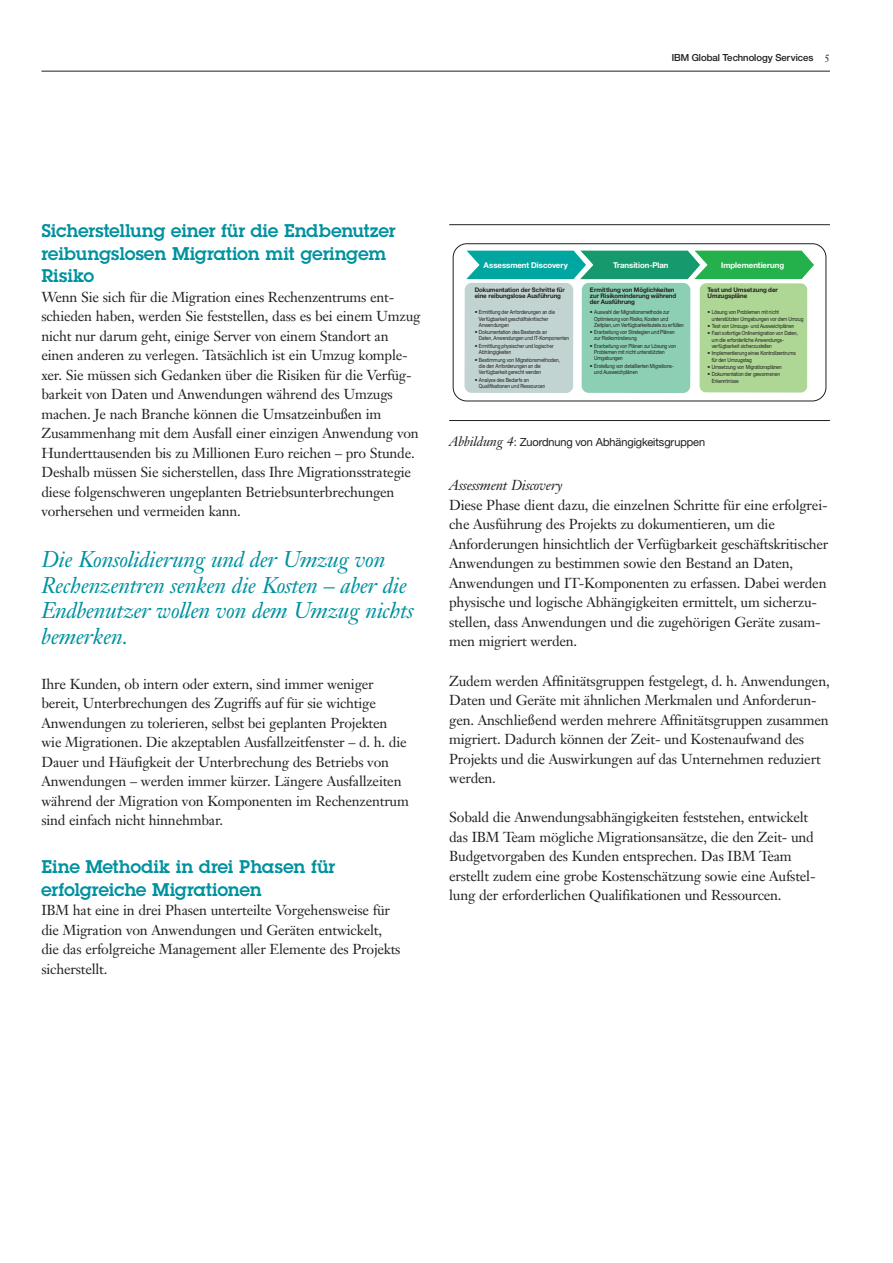
<style>
.page{position:relative;width:893px;height:1263px;background:#fff}
.page>*{position:absolute;margin:0;border:0;box-sizing:border-box;transform-origin:0 0}
.t1{font:italic 22.5px/25.5px "Janson Text LT Pro";letter-spacing:-.015em;color:#00919f}
.t2{font:600 18px/22.5px "Lubalinfor IBM";color:#00919f}
.t3{font:14.25px/19.5px "Janson Text LT Pro";letter-spacing:-.015em;color:#231f20}
.t4{font:11.25px "Helv Neuefor IBM";letter-spacing:-.005em;color:#231f20}
.t5{font:500 9.75px "Helv Neuefor IBM";color:#231f20}
.t6{font:700 7.95px "Helv Neuefor IBM";color:#fff}
.t7{font:700 6.3px/6.3px "Helv Neuefor IBM";color:#231f20}
.t8{font:5.7px/6.3px "Helv Neuefor IBM";color:#231f20}
.s1{font-family:"Janson Text LT Pro";font-weight:400;font-size:10.5px}
.s2{font-family:"Janson Text LT Pro";font-style:italic;font-size:13.5px}
.s3{font-style:italic}
</style>
<div class="page">
<hr style="left:41px;top:71px;width:789px;height:1px;background:#231f20">
<hr style="left:449px;top:224px;width:381px;height:1px;background:#231f20">
<hr style="left:449px;top:420px;width:381px;height:1px;background:#231f20">
<svg style="left:464px;top:250px;width:350px;height:143px;background:#97cfaf"></svg>
<div style="left:453px;top:243px;width:373px;height:158px;border:1px solid #231f20;border-radius:14px"></div>
<p class="t5" style="left:672px;top:52px;width:160px">IBM Global Technology Services <span class="s1">5</span></p>
<h2 class="t2" style="left:41px;top:219px;width:355px">Sicherstellung einer für die Endbenutzer reibungslosen Migration mit geringem<br>Risiko</h2>
<p class="t3" style="left:41px;top:287px;width:381px">Wenn Sie sich für die Migration eines Rechenzentrums ent&shy;schieden haben, werden Sie feststellen, dass es bei einem Umzug nicht nur darum geht, einige Server von einem Standort an einen anderen zu verlegen. Tatsächlich ist ein Umzug komple&shy;xer. Sie müssen sich Gedanken über die Risiken für die Verfüg&shy;barkeit von Daten und Anwendungen während des Umzugs machen. Je nach Branche können die Umsatzeinbußen im Zusammenhang mit dem Ausfall einer einzigen Anwendung von Hunderttausenden bis zu Millionen Euro reichen – pro Stunde.<br>Deshalb müssen Sie sicherstellen, dass Ihre Migrationsstrategie diese folgenschweren ungeplanten Betriebsunterbrechungen vorhersehen und vermeiden kann.</p>
<p class="t1" style="left:41px;top:547px;width:374px">Die Konsolidierung und der Umzug von<br>Rechenzentren senken die Kosten – aber die<br>Endbenutzer wollen von dem Umzug nichts bemerken.</p>
<p class="t3" style="left:41px;top:674px;width:369px">Ihre Kunden, ob intern oder extern, sind immer weniger bereit, Unterbrechungen des Zugriffs auf für sie wichtige Anwendungen zu tolerieren, selbst bei geplanten Projekten wie Migrationen. Die akzeptablen Ausfallzeitfenster – d. h. die Dauer und Häufigkeit der Unterbrechung des Betriebs von Anwendungen – werden immer kürzer. Längere Ausfallzeiten während der Migration von Komponenten im Rechenzentrum sind einfach nicht hinnehmbar.</p>
<h2 class="t2" style="left:41px;top:855px;width:295px">Eine Methodik in drei Phasen für erfolgreiche Migrationen</h2>
<p class="t3" style="left:41px;top:901px;width:361px">IBM hat eine in drei Phasen unterteilte Vorgehensweise für die Migration von Anwendungen und Geräten entwickelt, die das erfolgreiche Management aller Elemente des Projekts sicherstellt.</p>
<p class="t6" style="left:483px;top:260px;width:86px">Assessment Discovery</p>
<p class="t6" style="left:613px;top:260px;width:57px">Transition-Plan</p>
<p class="t6" style="left:721px;top:260px;width:64px">Implementierung</p>
<p class="t7" style="left:475px;top:286px;width:92px">Dokumentation der Schritte für eine reibungslose Ausführung</p>
<p class="t8" style="left:479px;top:309px;width:78px;text-indent:-4px">• Ermittlung der Anforderungen an die<br>Verfügbarkeit geschäftskritischer<br>Anwendungen</p>
<p class="t8" style="left:479px;top:329px;width:92px;text-indent:-4px">• Dokumentation des Bestands an<br>Daten, Anwendungen und IT-Komponenten</p>
<p class="t8" style="left:479px;top:343px;width:76px;text-indent:-4px">• Ermittlung physischer und logischer<br>Abhängigkeiten</p>
<p class="t8" style="left:479px;top:356px;width:82px;text-indent:-4px">• Bestimmung von Migrationsmethoden, die den Anforderungen an die<br>Verfügbarkeit gerecht werden</p>
<p class="t8" style="left:479px;top:376px;width:68px;text-indent:-4px">• Analyse des Bedarfs an<br>Qualifikationen und Ressourcen</p>
<p class="t7" style="left:590px;top:286px;width:88px">Ermittlung von Möglichkeiten zur Risikominderung während der Ausführung</p>
<p class="t8" style="left:594px;top:309px;width:91px;text-indent:-4px">• Auswahl der Migrationsmethode zur<br>Optimierung von Risiko, Kosten und<br>Zeitplan, um Verfügbarkeitsziele zu erfüllen</p>
<p class="t8" style="left:594px;top:329px;width:82px;text-indent:-4px">• Erarbeitung von Strategien und Plänen zur Risikominderung</p>
<p class="t8" style="left:594px;top:343px;width:83px;text-indent:-4px">• Erarbeitung von Plänen zur Lösung von<br>Problemen mit nicht unterstützten<br>Umgebungen</p>
<p class="t8" style="left:594px;top:362px;width:81px;text-indent:-4px">• Erstellung von detaillierten Migrations&shy;und Ausweichplänen</p>
<p class="t7" style="left:707px;top:286px;width:72px">Test und Umsetzung der<br>Umzugspläne</p>
<p class="t8" style="left:712px;top:309px;width:93px;text-indent:-4px">• Lösung von Problemen mit nicht unterstützten Umgebungen vor dem Umzug</p>
<p class="t8" style="left:707px;top:323px;width:88px">• Test von Umzugs- und Ausweichplänen</p>
<p class="t8" style="left:712px;top:330px;width:88px;text-indent:-4px">• Fast sofortige Onlinemigration von Daten, um die erforderliche Anwendungs&shy;verfügbarkeit sicherzustellen</p>
<p class="t8" style="left:712px;top:350px;width:86px;text-indent:-4px">• Implementierung eines Kontrollzentrums für den Umzugstag</p>
<p class="t8" style="left:707px;top:364px;width:76px">• Umsetzung von Migrationsplänen</p>
<p class="t8" style="left:712px;top:371px;width:70px;text-indent:-4px">• Dokumentation der gewonnenen<br>Erkenntnisse</p>
<p class="t4" style="left:449px;top:435px;width:257px"><span class="s2">Abbildung 4</span>: Zuordnung von Abhängigkeitsgruppen</p>
<p class="t3" style="left:449px;top:476px;width:381px"><span class="s3">Assessment Discovery<br></span>Diese Phase dient dazu, die einzelnen Schritte für eine erfolgrei&shy;che Ausführung des Projekts zu dokumentieren, um die Anforderungen hinsichtlich der Verfügbarkeit geschäftskritischer Anwendungen zu bestimmen sowie den Bestand an Daten, Anwendungen und IT-Komponenten zu erfassen. Dabei werden physische und logische Abhängigkeiten ermittelt, um sicherzu&shy;stellen, dass Anwendungen und die zugehörigen Geräte zusam&shy;men migriert werden.</p>
<p class="t3" style="left:449px;top:671px;width:382px">Zudem werden Affinitätsgruppen festgelegt, d. h. Anwendungen, Daten und Geräte mit ähnlichen Merkmalen und Anforderun&shy;gen. Anschließend werden mehrere Affinitätsgruppen zusammen migriert. Dadurch können der Zeit- und Kostenaufwand des Projekts und die Auswirkungen auf das Unternehmen reduziert werden.</p>
<p class="t3" style="left:449px;top:808px;width:368px">Sobald die Anwendungsabhängigkeiten feststehen, entwickelt das IBM Team mögliche Migrationsansätze, die den Zeit- und Budgetvorgaben des Kunden entsprechen. Das IBM Team erstellt zudem eine grobe Kostenschätzung sowie eine Aufstel&shy;lung der erforderlichen Qualifikationen und Ressourcen.</p>
</div>
